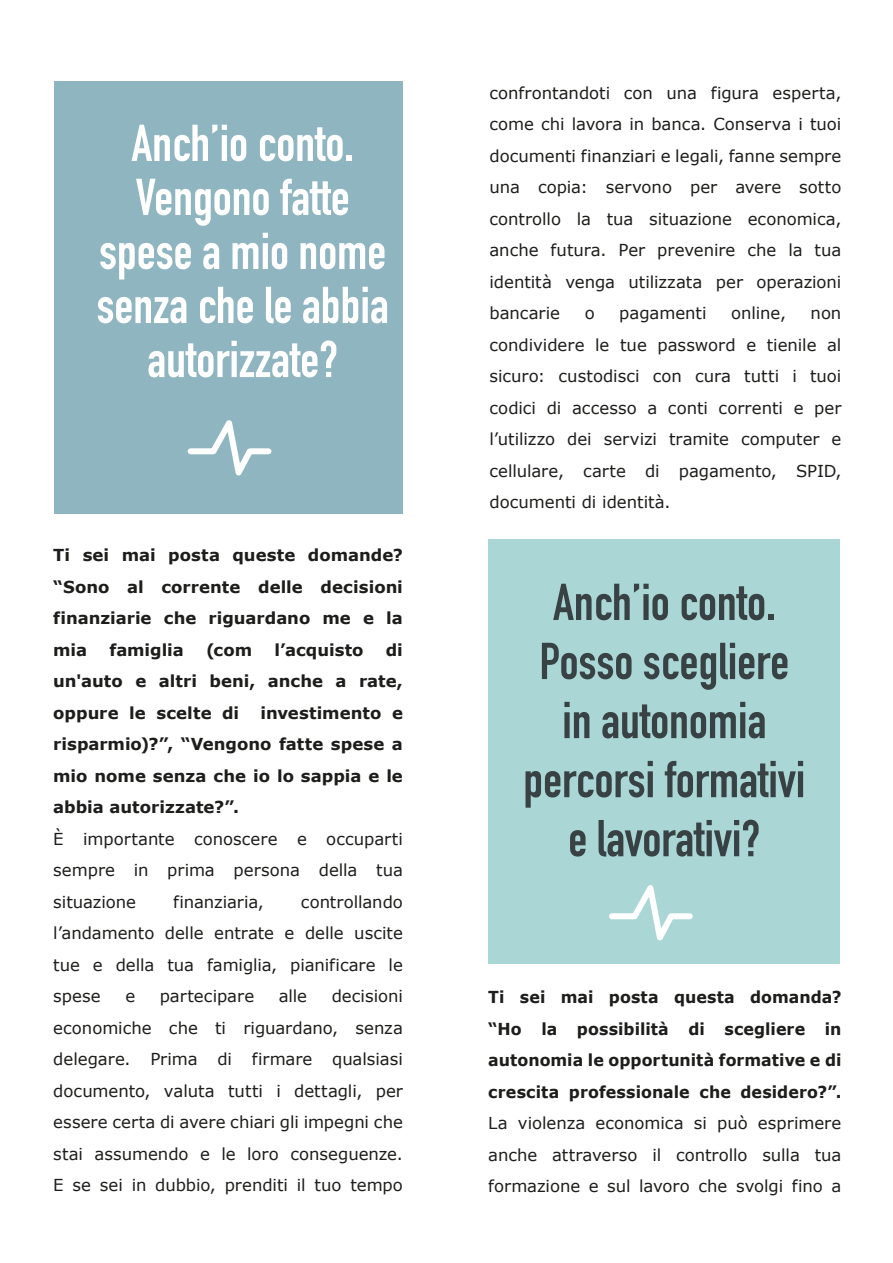
<style>
.page{position:relative;width:893px;height:1263px;background:#fff}
.page>*{position:absolute;margin:0;border:0;box-sizing:border-box;transform-origin:0 0}
.t1{font:700 51px/59.1px "DIN Condensed";color:#384244;text-align:center}
.t2{font:700 51px/54px "DIN Condensed";color:#fff;text-align:center}
.t3{font:16.5px/31.5px "Verdana";letter-spacing:-.005em;color:#1d1d1b;text-align:justify}
.t4{font:700 16.5px/31.5px "Verdana";color:#1d1d1b;text-align:justify}
.t5{font:700 16.5px/31.5px "Verdana";color:#1d1d1b;text-align:justify;scale:.96 1}
</style>
<div class="page">
<div style="left:488px;top:539px;width:352px;height:425px;background:#aad7d5"></div>
<div style="left:54px;top:81px;width:349px;height:433px;background:#8fb5c0"></div>
<svg style="left:187px;top:420px;width:85px;height:56px"></svg>
<svg style="left:609px;top:885px;width:84px;height:56px"></svg>
<h1 class="t2" style="left:96px;top:116px;width:294px">Anch’io conto.<br>Vengono fatte spese a mio nome senza che le abbia autorizzate?</h1>
<p class="t4" style="left:53px;top:540px;width:351px">Ti sei mai posta queste domande? “Sono al corrente delle decisioni finanziarie che riguardano me e la mia</p>
<p class="t4" style="left:110px;top:634px;width:76px">famiglia</p>
<p class="t4" style="left:206px;top:634px;width:48px">(com</p>
<p class="t4" style="left:275px;top:634px;width:91px">l’acquisto</p>
<p class="t4" style="left:53px;top:634px;width:351px;text-indent:333px">di un'auto e altri beni, anche a rate, oppure le scelte di</p>
<p class="t4" style="left:53px;top:697px;width:351px;text-indent:207px">investimento e risparmio)?”, “Vengono fatte spese a mio nome senza che io lo sappia e le abbia autorizzate?”.</p>
<p class="t3" style="left:53px;top:823px;width:351px">È importante conoscere e occuparti sempre in prima persona della tua situazione</p>
<p class="t3" style="left:173px;top:886px;width:92px">finanziaria,</p>
<p class="t3" style="left:53px;top:886px;width:351px;text-indent:248px">controllando l’andamento delle entrate e delle uscite tue e della tua famiglia, pianificare le spese</p>
<p class="t3" style="left:53px;top:981px;width:351px;text-indent:278px">decisioni economiche che ti riguardano, senza delegare. Prima di firmare qualsiasi documento, valuta tutti i dettagli, per essere certa di avere chiari gli impegni che stai assumendo e le loro conseguenze.<br>E se sei in dubbio, prenditi il tuo tempo</p>
<p class="t3" style="left:125px;top:981px;width:11px">e</p>
<p class="t3" style="left:160px;top:981px;width:96px">partecipare</p>
<p class="t3" style="left:279px;top:981px;width:30px">alle</p>
<p class="t3" style="left:489px;top:77px;width:353px">confrontandoti con una figura esperta, come chi lavora in banca. Conserva i tuoi documenti finanziari e legali, fanne sempre una copia: servono per avere sotto controllo la tua situazione economica, anche futura. Per prevenire che la tua identità venga utilizzata per operazioni bancarie</p>
<p class="t3" style="left:585px;top:298px;width:12px">o</p>
<p class="t3" style="left:619px;top:298px;width:89px">pagamenti</p>
<p class="t3" style="left:731px;top:298px;width:56px">online,</p>
<p class="t3" style="left:489px;top:298px;width:353px;text-indent:321px">non condividere le tue password e tienile al sicuro: custodisci con cura tutti i tuoi codici di accesso a conti correnti e per l’utilizzo dei servizi tramite computer e cellulare, carte di pagamento, SPID, documenti di identità.</p>
<h1 class="t1" style="left:523px;top:572px;width:283px">Anch’io conto.<br>Posso scegliere in autonomia percorsi formativi e lavorativi?</h1>
<p class="t5" style="left:488px;top:981px;width:369px">Ti sei mai posta questa domanda? “Ho la possibilità di scegliere in autonomia le opportunità formative e di crescita professionale che desidero?”.</p>
<p class="t3" style="left:488px;top:1108px;width:355px">La violenza economica si può esprimere anche attraverso il controllo sulla tua formazione e sul lavoro che svolgi fino a</p>
</div>
